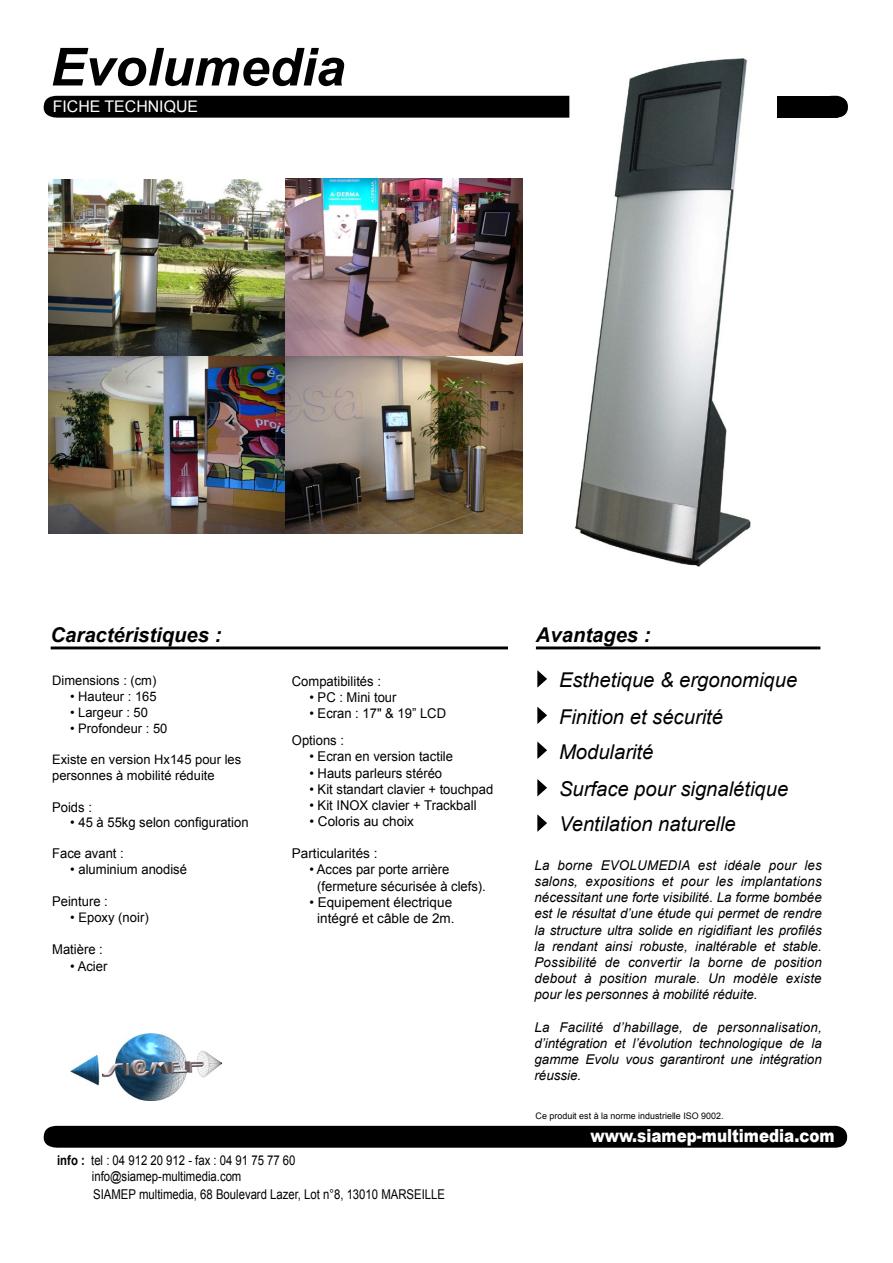
<style>
.page{position:relative;width:893px;height:1263px;background:#fff}
.page>*{position:absolute;margin:0;border:0;box-sizing:border-box;transform-origin:0 0}
.t1{font:italic 700 52.5px "Arial";color:#000}
.t2{font:italic 20.4px/36.5px "Arial";color:#000}
.t3{font:italic 700 20.4px "Arial";color:#000}
.t4{font:900 18px "Arial";color:#fff;scale:.84 1}
.t5{font:16.05px "Arial";color:#fff}
.t6{font:italic 13.5px/16.2px "Arial";color:#000;text-align:justify}
.t7{font:13.5px/16.2px "Arial";color:#000;scale:.96 1}
.t8{font:13.5px/16.2px "Arial";color:#000;scale:.84 1}
.t9{font:13.5px "Arial";color:#000}
.t10{font:13.2px "Arial";color:#000}
.t11{font:13.05px/15.8px "Arial";color:#000}
.t12{font:9px "Arial";color:#000}
.s1{font-weight:700}
</style>
<div class="page">
<img style="left:467px;top:58px;width:371px;height:509px">
<svg style="left:44px;top:1126px;width:804px;height:22px;background:#060606"></svg>
<hr style="left:536px;top:647px;width:284px;height:2px;background:#000">
<hr style="left:51px;top:647px;width:457px;height:2px;background:#000">
<svg style="left:537px;top:670px;width:10px;height:18px"></svg>
<svg style="left:537px;top:707px;width:10px;height:17px"></svg>
<svg style="left:537px;top:779px;width:10px;height:18px"></svg>
<svg style="left:537px;top:742px;width:10px;height:17px"></svg>
<svg style="left:537px;top:814px;width:10px;height:18px"></svg>
<div style="left:780px;top:96px;width:58px;height:22px;background:#000"></div>
<div style="left:44px;top:96px;width:525px;height:22px;background:#000"></div>
<svg style="left:838px;top:96px;width:10px;height:22px"></svg>
<div style="left:777px;top:96px;width:53px;height:22px;background:#000"></div>
<img style="left:71px;top:1034px;width:151px;height:66px">
<div style="left:584px;top:1128px;width:252px;height:19px;background:#000"></div>
<img style="left:48px;top:179px;width:474px;height:355px">
<h1 class="t1" style="left:51px;top:33px;width:296px">Evolumedia</h1>
<p class="t5" style="left:53px;top:96px;width:147px">FICHE TECHNIQUE</p>
<h2 class="t3" style="left:51px;top:622px;width:172px">Caractéristiques :</h2>
<p class="t11" style="left:52px;top:673px;width:106px">Dimensions : (cm)</p>
<p class="t11" style="left:70px;top:689px;width:88px">• Hauteur : 165</p>
<p class="t11" style="left:70px;top:705px;width:79px">• Largeur : 50</p>
<p class="t11" style="left:70px;top:720px;width:99px">• Profondeur : 50</p>
<p class="t11" style="left:52px;top:752px;width:191px">Existe en version Hx145 pour les personnes à mobilité réduite</p>
<p class="t7" style="left:52px;top:799px;width:43px">Poids :</p>
<p class="t7" style="left:70px;top:814px;width:187px">• 45 à 55kg selon configuration</p>
<p class="t7" style="left:52px;top:845px;width:76px">Face avant :</p>
<p class="t7" style="left:70px;top:861px;width:123px">• aluminium anodisé</p>
<p class="t7" style="left:52px;top:894px;width:60px">Peinture :</p>
<p class="t10" style="left:70px;top:909px;width:80px">• Epoxy (noir)</p>
<p class="t7" style="left:52px;top:942px;width:54px">Matière :</p>
<p class="t7" style="left:70px;top:958px;width:40px">• Acier</p>
<p class="t7" style="left:292px;top:673px;width:94px">Compatibilités :</p>
<p class="t7" style="left:309px;top:689px;width:92px">• PC : Mini tour</p>
<p class="t7" style="left:292px;top:700px;width:162px;line-height:27px;text-indent:18px">• Ecran : 17" &amp; 19” LCD<br>Options :</p>
<p class="t7" style="left:309px;top:749px;width:151px">• Ecran en version tactile</p>
<p class="t7" style="left:309px;top:765px;width:140px">• Hauts parleurs stéréo</p>
<p class="t7" style="left:309px;top:781px;width:193px">• Kit standart clavier + touchpad</p>
<p class="t7" style="left:309px;top:797px;width:175px">• Kit INOX clavier + Trackball</p>
<p class="t9" style="left:309px;top:813px;width:106px">• Coloris au choix</p>
<p class="t9" style="left:292px;top:845px;width:87px">Particularités :</p>
<p class="t7" style="left:317px;top:862px;width:177px;text-indent:-8px">• Acces par porte arrière (fermeture sécurisée à clefs).</p>
<p class="t7" style="left:309px;top:894px;width:153px;text-align:center">• Equipement électrique intégré et câble de 2m.</p>
<p class="t8" style="left:92px;top:1152px;width:244px;text-indent:-35px"><span class="s1">info :</span> tel : 04 912 20 912 - fax : 04 91 75 77 60 info@siamep-multimedia.com</p>
<p class="t8" style="left:93px;top:1187px;width:420px">SIAMEP multimedia, 68 Boulevard Lazer, Lot n°8, 13010 MARSEILLE</p>
<h2 class="t3" style="left:536px;top:622px;width:116px">Avantages :</h2>
<h2 class="t2" style="left:559px;top:662px;width:240px">Esthetique &amp; ergonomique<br>Finition et sécurité</h2>
<h2 class="t2" style="left:559px;top:734px;width:96px">Modularité</h2>
<h2 class="t2" style="left:559px;top:771px;width:231px">Surface pour signalétique</h2>
<h2 class="t2" style="left:559px;top:806px;width:178px">Ventilation naturelle</h2>
<p class="t6" style="left:534px;top:857px;width:289px">La borne EVOLUMEDIA est idéale pour les salons, expositions et pour les implantations nécessitant une forte visibilité. La forme bombée est le résultat d’une étude qui permet de rendre la structure ultra solide en rigidifiant les profilés la rendant ainsi robuste, inaltérable et stable.<br>Possibilité de convertir la borne de position debout à position murale. Un modèle existe pour les personnes à mobilité réduite.</p>
<p class="t6" style="left:534px;top:1019px;width:289px">La Facilité d’habillage, de personnalisation, d’intégration et l’évolution technologique de la gamme Evolu vous garantiront une intégration réussie.</p>
<p class="t12" style="left:535px;top:1110px;width:189px">Ce produit est à la norme industrielle ISO 9002.</p>
<h3 class="t4" style="left:590px;top:1123px;width:292px">www.siamep-multimedia.com</h3>
</div>
